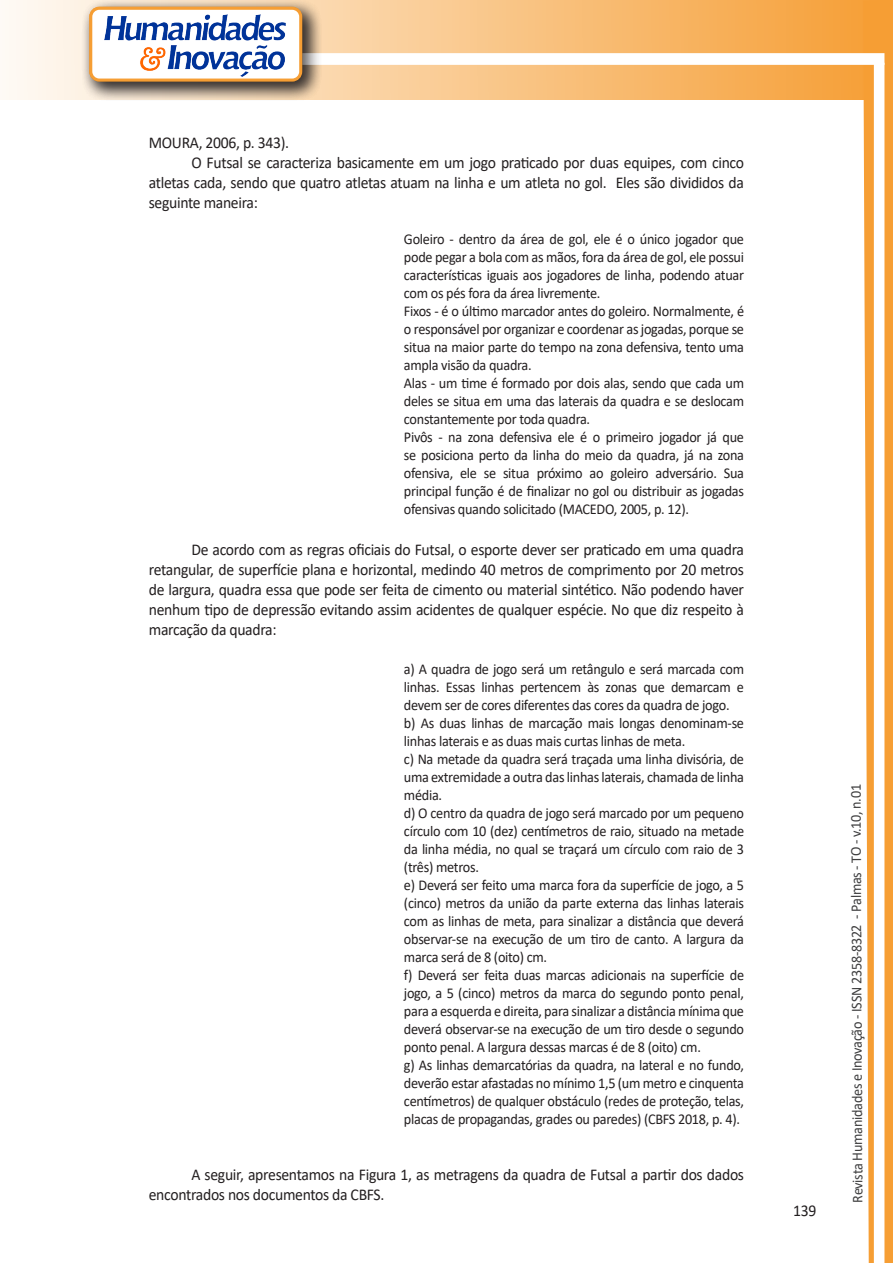
<style>
.page{position:relative;width:893px;height:1263px;background:#fff}
.page>*{position:absolute;margin:0;border:0;box-sizing:border-box;transform-origin:0 0}
.texto{font:16.5px/19.8px "Calibri";letter-spacing:-.02em;color:#231f20;text-align:justify;scale:.95 1}
.citacao{font:15px/18px "Calibri";letter-spacing:-.02em;color:#231f20;text-align:justify;scale:.95 1}
.t1{font:15px "Calibri";letter-spacing:-.025em;color:#3e3e3f;scale:.95 1}
</style>
<div class="page">
<svg style="left:5px;top:0;width:858px;height:100px"></svg>
<div style="left:302px;top:53px;width:582px;height:12px;background:#fff;border:2px solid #fff"></div>
<svg style="left:863px;top:0;width:30px;height:1263px"></svg>
<div style="left:81px;top:0;width:241px;height:102px;background:#231f20;opacity:.75"></div>
<div style="left:91px;top:8px;width:210px;height:72px;background:#fff;border-radius:9px"></div>
<img style="left:104px;top:14px;width:181px;height:62px">
<div style="left:89px;top:7px;width:213px;height:75px;border:3px solid #f69e34;border-radius:9px"></div>
<p class="texto" style="left:149px;top:133px;width:149px">MOURA, 2006, p. 343).</p>
<p class="texto" style="left:149px;top:152px;width:628px;text-indent:43px">O Futsal se caracteriza basicamente em um jogo praticado por duas equipes, com cinco atletas cada, sendo que quatro atletas atuam na linha e um atleta no gol. Eles são divididos da seguinte maneira:</p>
<p class="citacao" style="left:404px;top:229px;width:359px">Goleiro - dentro da área de gol, ele é o único jogador que pode pegar a bola com as mãos, fora da área de gol, ele possui características iguais aos jogadores de linha, podendo atuar com os pés fora da área livremente.</p>
<p class="citacao" style="left:404px;top:301px;width:359px">Fixos - é o último marcador antes do goleiro. Normalmente, é o responsável por organizar e coordenar as jogadas, porque se situa na maior parte do tempo na zona defensiva, tento uma ampla visão da quadra.</p>
<p class="citacao" style="left:404px;top:373px;width:360px">Alas - um time é formado por dois alas, sendo que cada um deles se situa em uma das laterais da quadra e se deslocam constantemente por toda quadra.</p>
<p class="citacao" style="left:404px;top:427px;width:359px">Pivôs - na zona defensiva ele é o primeiro jogador já que se posiciona perto da linha do meio da quadra, já na zona ofensiva, ele se situa próximo ao goleiro adversário. Sua principal função é de finalizar no gol ou distribuir as jogadas ofensivas quando solicitado (MACEDO, 2005, p. 12).</p>
<p class="texto" style="left:149px;top:539px;width:628px;text-indent:43px">De acordo com as regras oficiais do Futsal, o esporte dever ser praticado em uma quadra retangular, de superfície plana e horizontal, medindo 40 metros de comprimento por 20 metros de largura, quadra essa que pode ser feita de cimento ou material sintético. Não podendo haver nenhum tipo de depressão evitando assim acidentes de qualquer espécie. No que diz respeito à marcação da quadra:</p>
<p class="citacao" style="left:404px;top:660px;width:360px">a) A quadra de jogo será um retângulo e será marcada com linhas. Essas linhas pertencem às zonas que demarcam e devem ser de cores diferentes das cores da quadra de jogo.</p>
<p class="citacao" style="left:404px;top:714px;width:359px">b) As duas linhas de marcação mais longas denominam-se linhas laterais e as duas mais curtas linhas de meta.</p>
<p class="citacao" style="left:404px;top:750px;width:359px">c) Na metade da quadra será traçada uma linha divisória, de uma extremidade a outra das linhas laterais, chamada de linha média.</p>
<p class="citacao" style="left:404px;top:804px;width:360px">d) O centro da quadra de jogo será marcado por um pequeno círculo com 10 (dez) centímetros de raio, situado na metade da linha média, no qual se traçará um círculo com raio de 3 (três) metros.</p>
<p class="citacao" style="left:404px;top:876px;width:360px">e) Deverá ser feito uma marca fora da superfície de jogo, a 5 (cinco) metros da união da parte externa das linhas laterais com as linhas de meta, para sinalizar a distância que deverá observar-se na execução de um tiro de canto. A largura da marca será de 8 (oito) cm.</p>
<p class="citacao" style="left:404px;top:966px;width:360px">f) Deverá ser feita duas marcas adicionais na superfície de jogo, a 5 (cinco) metros da marca do segundo ponto penal, para a esquerda e direita, para sinalizar a distância mínima que deverá observar-se na execução de um tiro desde o segundo ponto penal. A largura dessas marcas é de 8 (oito) cm.</p>
<p class="citacao" style="left:404px;top:1056px;width:360px">g) As linhas demarcatórias da quadra, na lateral e no fundo, deverão estar afastadas no mínimo 1,5 (um metro e cinquenta centímetros) de qualquer obstáculo (redes de proteção, telas, placas de propagandas, grades ou paredes) (CBFS 2018, p. 4).</p>
<p class="texto" style="left:149px;top:1164px;width:628px;text-indent:43px">A seguir, apresentamos na Figura 1, as metragens da quadra de Futsal a partir dos dados encontrados nos documentos da CBFS.</p>
<p class="texto" style="left:793px;top:1200px;width:26px">139</p>
<p class="t1" style="left:846px;top:1203px;width:442px;rotate:-90deg">Revista Humanidades e Inovação - ISSN 2358-8322 - Palmas - TO - v.10, n.01</p>
</div>
